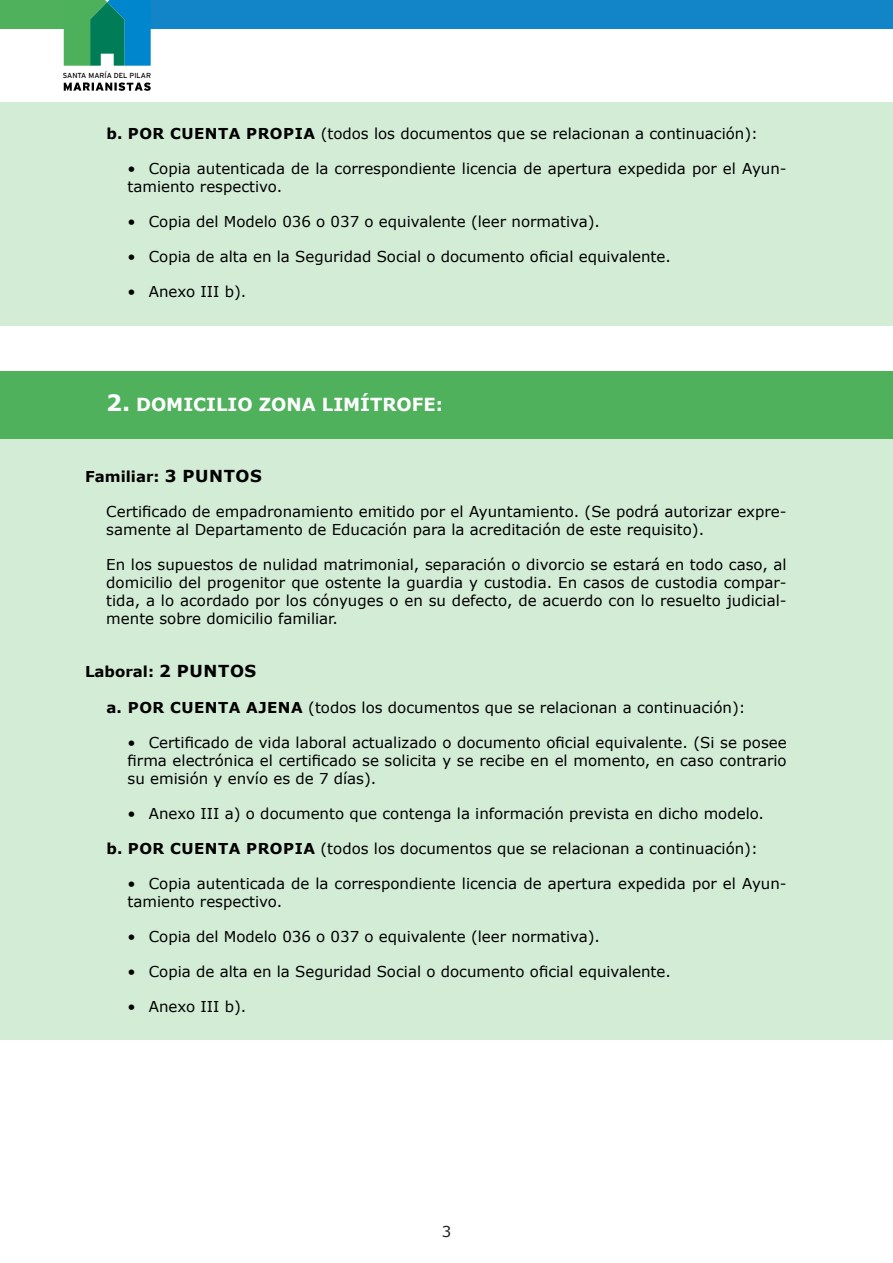
<style>
.page{position:relative;width:893px;height:1263px;background:#fff}
.page>*{position:absolute;margin:0;border:0;box-sizing:border-box;transform-origin:0 0}
.t1{font:700 18px "Verdana";color:#fff}
.V_-_Nivel_3_contenid{font:15px/18px "Verdana";color:#000}
.V_-_Nivel_3_Título_1{font:700 15px "Verdana";color:#000}
.t2{font:15px "Verdana";color:#231f20}
.t3{font:7.35px "Interstate";color:#000}
.s1{font-weight:700}
.s2{font-size:22.5px}
.s3{font-size:16.5px}
</style>
<div class="page">
<div style="left:128px;top:0;width:765px;height:29px;background:#1285c8"></div>
<div style="left:0;top:0;width:88px;height:29px;background:#4fb15c"></div>
<svg style="left:64px;top:0;width:87px;height:66px"></svg>
<svg style="left:64px;top:83px;width:87px;height:8px"></svg>
<div style="left:0;top:102px;width:893px;height:66px;background:#d3ecd6"></div>
<div style="left:0;top:137px;width:893px;height:84px;background:#d3ecd6"></div>
<div style="left:0;top:190px;width:893px;height:66px;background:#d3ecd6"></div>
<div style="left:0;top:225px;width:893px;height:66px;background:#d3ecd6"></div>
<div style="left:0;top:260px;width:893px;height:66px;background:#d3ecd6"></div>
<div style="left:0;top:371px;width:893px;height:69px;background:#4fb15c"></div>
<div style="left:0;top:439px;width:893px;height:71px;background:#d3ecd6"></div>
<div style="left:0;top:480px;width:893px;height:83px;background:#d3ecd6"></div>
<div style="left:0;top:533px;width:893px;height:119px;background:#d3ecd6"></div>
<div style="left:0;top:635px;width:893px;height:71px;background:#d3ecd6"></div>
<div style="left:0;top:675px;width:893px;height:66px;background:#d3ecd6"></div>
<div style="left:0;top:710px;width:893px;height:102px;background:#d3ecd6"></div>
<div style="left:0;top:781px;width:893px;height:66px;background:#d3ecd6"></div>
<div style="left:0;top:816px;width:893px;height:66px;background:#d3ecd6"></div>
<div style="left:0;top:851px;width:893px;height:84px;background:#d3ecd6"></div>
<div style="left:0;top:904px;width:893px;height:66px;background:#d3ecd6"></div>
<div style="left:0;top:939px;width:893px;height:66px;background:#d3ecd6"></div>
<div style="left:0;top:974px;width:893px;height:66px;background:#d3ecd6"></div>
<p class="t3" style="left:63px;top:71px;width:90px">SANTA MARÍA DEL PILAR</p>
<p class="V_-_Nivel_3_contenid" style="left:107px;top:124px;width:653px"><span class="s1">b. POR CUENTA PROPIA</span> (todos los documentos que se relacionan a continuación):</p>
<p class="V_-_Nivel_3_contenid" style="left:128px;top:159px;width:661px">• Copia autenticada de la correspondiente licencia de apertura expedida por el Ayun&shy;tamiento respectivo.</p>
<p class="V_-_Nivel_3_contenid" style="left:128px;top:212px;width:474px">• Copia del Modelo 036 o 037 o equivalente (leer normativa).</p>
<p class="V_-_Nivel_3_contenid" style="left:128px;top:247px;width:545px">• Copia de alta en la Seguridad Social o documento oficial equivalente.</p>
<p class="V_-_Nivel_3_contenid" style="left:128px;top:282px;width:120px">• Anexo III b).</p>
<p class="t1" style="left:106px;top:391px;width:338px"><span class="s2">2.</span> DOMICILIO ZONA LIMÍTROFE:</p>
<p class="V_-_Nivel_3_Título_1" style="left:85px;top:465px;width:178px">Familiar: <span class="s3">3 PUNTOS</span></p>
<p class="V_-_Nivel_3_contenid" style="left:106px;top:502px;width:682px">Certificado de empadronamiento emitido por el Ayuntamiento. (Se podrá autorizar expre&shy;samente al Departamento de Educación para la acreditación de este requisito).</p>
<p class="V_-_Nivel_3_contenid" style="left:106px;top:555px;width:682px;text-align:justify">En los supuestos de nulidad matrimonial, separación o divorcio se estará en todo caso, al domicilio del progenitor que ostente la guardia y custodia. En casos de custodia compar&shy;tida, a lo acordado por los cónyuges o en su defecto, de acuerdo con lo resuelto judicial&shy;mente sobre domicilio familiar.</p>
<p class="V_-_Nivel_3_Título_1" style="left:85px;top:661px;width:173px">Laboral: <span class="s3">2 PUNTOS</span></p>
<p class="V_-_Nivel_3_contenid" style="left:107px;top:698px;width:640px"><span class="s1">a. POR CUENTA AJENA</span> (todos los documentos que se relacionan a continuación):</p>
<p class="V_-_Nivel_3_contenid" style="left:128px;top:733px;width:661px;text-align:justify">• Certificado de vida laboral actualizado o documento oficial equivalente. (Si se posee firma electrónica el certificado se solicita y se recibe en el momento, en caso contrario su emisión y envío es de 7 días).</p>
<p class="V_-_Nivel_3_contenid" style="left:128px;top:804px;width:638px">• Anexo III a) o documento que contenga la información prevista en dicho modelo.</p>
<p class="V_-_Nivel_3_contenid" style="left:107px;top:839px;width:653px"><span class="s1">b. POR CUENTA PROPIA</span> (todos los documentos que se relacionan a continuación):</p>
<p class="V_-_Nivel_3_contenid" style="left:128px;top:874px;width:661px">• Copia autenticada de la correspondiente licencia de apertura expedida por el Ayun&shy;tamiento respectivo.</p>
<p class="V_-_Nivel_3_contenid" style="left:128px;top:927px;width:474px">• Copia del Modelo 036 o 037 o equivalente (leer normativa).</p>
<p class="V_-_Nivel_3_contenid" style="left:128px;top:962px;width:545px">• Copia de alta en la Seguridad Social o documento oficial equivalente.</p>
<p class="V_-_Nivel_3_contenid" style="left:128px;top:997px;width:120px">• Anexo III b).</p>
<p class="t2" style="left:442px;top:1221px;width:11px">3</p>
</div>
